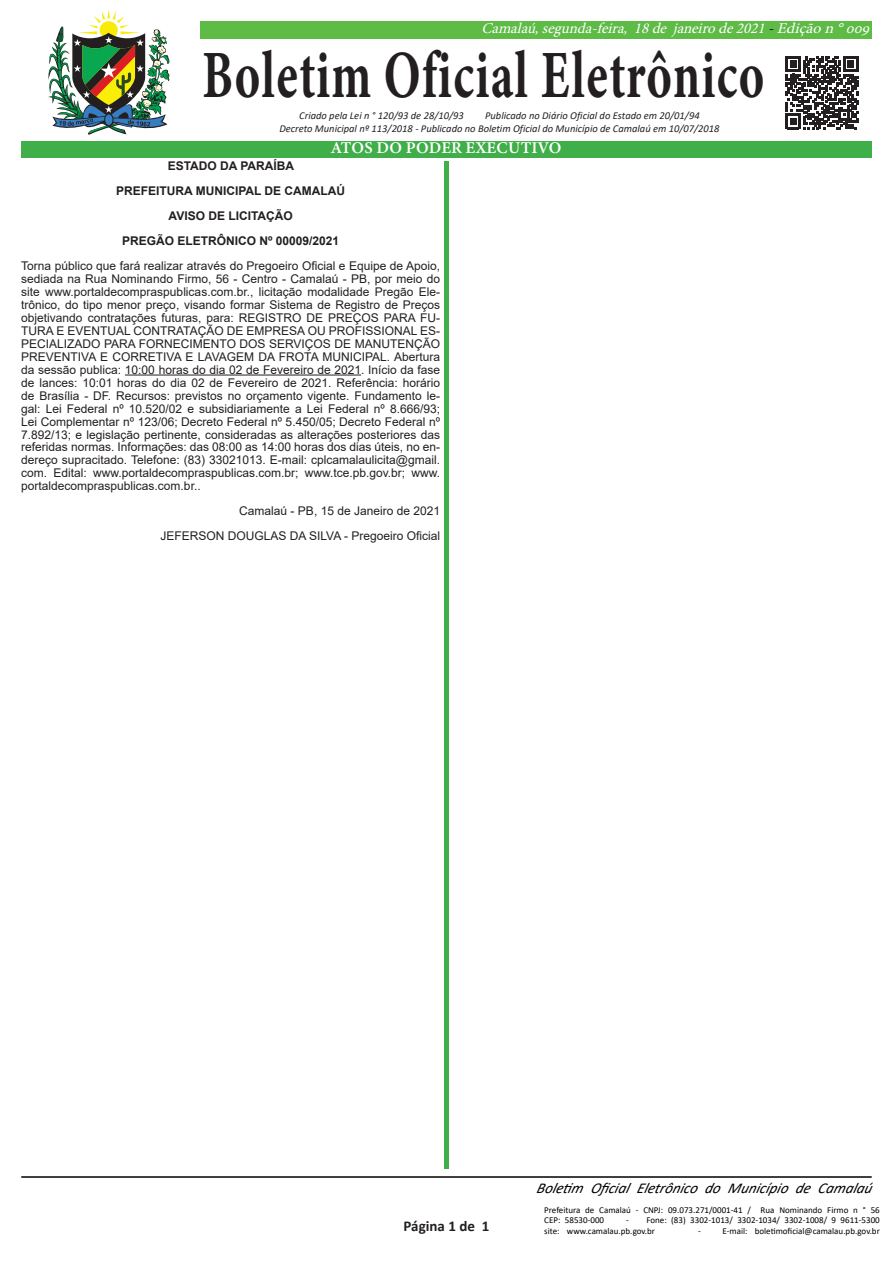
<style>
.page{position:relative;width:893px;height:1263px;background:#fff}
.page>*{position:absolute;margin:0;border:0;box-sizing:border-box;transform-origin:0 0}
.t1{font:67.65px "Minion Variable Concept";letter-spacing:.025em;color:#231f20;scale:.71 1}
.t2{font:16.5px "Minion Variable Concept";letter-spacing:.01em;color:#fff}
.t3{font:italic 15px "Minion Pro";color:#fff}
.t4{font:italic 15px "Calibri";color:#000}
.t5{font:700 15px "Calibri";color:#231f20}
.Normal__Web{font:12px/12.9px "Arial";color:#231f20;text-align:justify}
.Normal__Web-2{font:700 12px "Arial";color:#231f20}
.t6{font:italic 10.5px "Calibri";color:#231f20}
.t7{font:9px/10.5px "Calibri";color:#000}
.s1{color:#000}
</style>
<div class="page">
<div style="left:21px;top:21px;width:851px;height:17px;background:#5dbb46"></div>
<hr style="left:21px;top:1176px;width:851px;height:2px;background:#000">
<div style="left:444px;top:48px;width:5px;height:1121px;background:#40ae49"></div>
<div style="left:19px;top:9px;width:181px;height:132px;background:#fff"></div>
<div style="left:425px;top:40px;width:38px;height:121px;background:#fff"></div>
<svg style="left:48px;top:10px;width:122px;height:125px"></svg>
<svg style="left:104px;top:113px;width:10px;height:14px"></svg>
<div style="left:105px;top:114px;width:8px;height:11px;background:#377dc1;border-radius:50%"></div>
<div style="left:21px;top:141px;width:851px;height:16px;background:#40ae49"></div>
<svg style="left:786px;top:56px;width:72px;height:73px"></svg>
<hr style="left:125px;top:375px;width:236px;height:1px;background:#231f20">
<p class="t3" style="left:481px;top:18px;width:394px">Camalaú,segunda-feira, 18de j aneirode2021<span class="s1">-</span>Ediçãon°009</p>
<p class="t1" style="left:202px;top:28px;width:793px">Boletim Oficial Eletrônico</p>
<p class="t6" style="left:299px;top:108px;width:166px">Criado pela Lei n ° 120/93 de 28/10/93</p>
<p class="t6" style="left:485px;top:108px;width:216px">Publicado no Diário Oficial do Estado em 20/01/94</p>
<p class="t6" style="left:279px;top:121px;width:442px">Decreto Municipal nº 113/2018 - Publicado no Boletim Oficial do Município de Camalaú em 10/07/2018</p>
<p class="t2" style="left:332px;top:136px;width:231px">ATOS DO PODER EXECUTIVO</p>
<p class="Normal__Web-2" style="left:168px;top:158px;width:128px">ESTADO DA PARAÍBA</p>
<p class="Normal__Web-2" style="left:116px;top:183px;width:231px">PREFEITURA MUNICIPAL DE CAMALAÚ</p>
<p class="Normal__Web-2" style="left:169px;top:208px;width:126px">AVISO DE LICITAÇÃO</p>
<p class="Normal__Web-2" style="left:122px;top:232px;width:219px">PREGÃO ELETRÔNICO Nº 00009/2021</p>
<p class="Normal__Web" style="left:21px;top:259px;width:420px">Torna público que fará realizar através do Pregoeiro Oficial e Equipe de Apoio, sediada na Rua Nominando Firmo, 56 - Centro - Camalaú - PB, por meio do site www.portaldecompraspublicas.com.br., licitação modalidade Pregão Ele&shy;trônico, do tipo menor preço, visando formar Sistema de Registro de Preços objetivando contratações futuras, para: REGISTRO DE PREÇOS PARA FU-TURA E EVENTUAL CONTRATAÇÃO DE EMPRESA OU PROFISSIONAL ES-PECIALIZADO PARA FORNECIMENTO DOS SERVIÇOS DE MANUTENÇÃO PREVENTIVA E CORRETIVA E LAVAGEM DA FROTA MUNICIPAL. Abertura da sessão publica: 10:00 horas do dia 02 de Fevereiro de 2021. Início da fase de lances: 10:01 horas do dia 02 de Fevereiro de 2021. Referência: horário de Brasília - DF. Recursos: previstos no orçamento vigente. Fundamento le&shy;gal: Lei Federal nº 10.520/02 e subsidiariamente a Lei Federal nº 8.666/93; Lei Complementar nº 123/06; Decreto Federal nº 5.450/05; Decreto Federal nº 7.892/13; e legislação pertinente, consideradas as alterações posteriores das referidas normas. Informações: das 08:00 as 14:00 horas dos dias úteis, no en&shy;dereço supracitado. Telefone: (83) 33021013. E-mail: cplcamalaulicita@gmail. com. Edital: www.portaldecompraspublicas.com.br; www.tce.pb.gov.br; www. portaldecompraspublicas.com.br..</p>
<p class="Normal__Web" style="left:239px;top:504px;width:202px">Camalaú - PB, 15 de Janeiro de 2021</p>
<p class="Normal__Web" style="left:160px;top:529px;width:281px">JEFERSON DOUGLAS DA SILVA - Pregoeiro Oficial</p>
<p class="t5" style="left:404px;top:1215px;width:87px">Página 1 de 1</p>
<p class="t4" style="left:536px;top:1178px;width:342px">Boletim Oficial Eletrônico do Município de Camalaú</p>
<p class="t7" style="left:544px;top:1204px;width:337px">Prefeitura de Camalaú - CNPJ: 09.073.271/0001-41 / Rua Nominando Firmo n ° 56<br>CEP: 58530-000</p>
<p class="t7" style="left:544px;top:1214px;width:337px;text-indent:82px">- Fone: (83) 3302-1013/ 3302-1034/ 3302-1008/ 9 9611-5300 site: www.camalau.pb.gov.br</p>
<p class="t7" style="left:698px;top:1225px;width:183px">- E-mail: boletimoficial@camalau.pb.gov.br</p>
</div>
